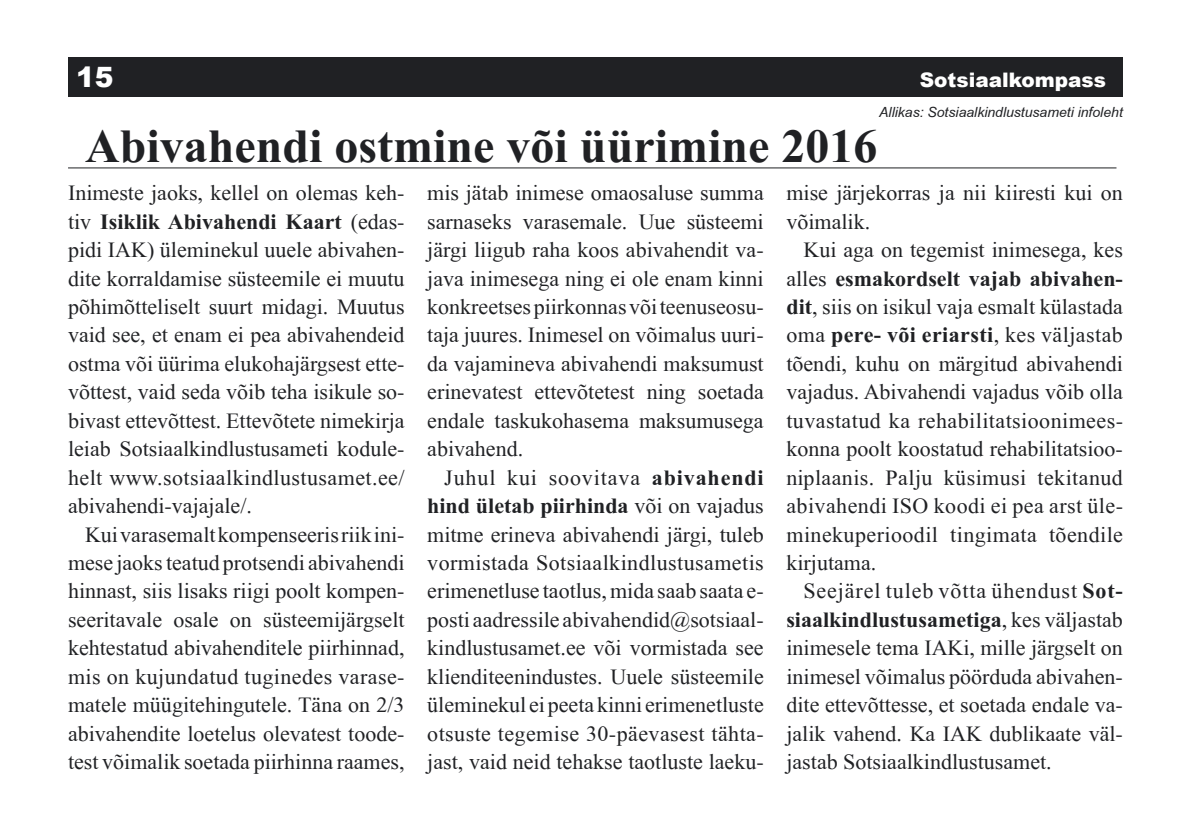
<style>
.page{position:relative;width:1191px;height:840px;background:#fff}
.page>*{position:absolute;margin:0;border:0;box-sizing:border-box;transform-origin:0 0}
.t1{font:700 48px "EE Times New Roman";color:#202124}
.t2{font:900 28px "Arial";color:#fff}
.t3{font:22px/28.4px "EE Times New Roman";color:#202124;text-align:justify}
.t4{font:900 20px "Arial";color:#fff}
.t5{font:italic 14px "EE Arial";color:#202124}
.s1{font-weight:700}
</style>
<div class="page">
<div style="left:68px;top:57px;width:1055px;height:39px;background:#202124"></div>
<hr style="left:68px;top:167px;width:1048px;height:1px;background:#202124">
<p class="t2" style="left:76px;top:57px;width:39px">15</p>
<p class="t4" style="left:920px;top:65px;width:187px">Sotsiaalkompass</p>
<h1 class="t1" style="left:85px;top:118px;width:794px">Abivahendi ostmine või üürimine 2016</h1>
<p class="t3" style="left:68px;top:179px;width:338px">Inimeste jaoks, kellel on olemas keh&shy;tiv <span class="s1">Isiklik Abivahendi Kaart</span> (edas&shy;pidi IAK) üleminekul uuele abivahen&shy;dite korraldamise süsteemile ei muutu põhimõtteliselt suurt midagi. Muutus vaid see, et enam ei pea abivahendeid ostma või üürima elukohajärgsest ette&shy;võttest, vaid seda võib teha isikule so&shy;bivast ettevõttest. Ettevõtete nimekirja leiab Sotsiaalkindlustusameti kodule&shy;helt www.sotsiaalkindlustusamet.ee/ abivahendi-vajajale/.</p>
<p class="t3" style="left:68px;top:519px;width:338px;text-indent:17px">Kui varasemalt kompenseeris riik ini&shy;mese jaoks teatud protsendi abivahendi hinnast, siis lisaks riigi poolt kompen&shy;seeritavale osale on süsteemijärgselt kehtestatud abivahenditele piirhinnad, mis on kujundatud tuginedes varase&shy;matele müügitehingutele. Täna on 2/3 abivahendite loetelus olevatest toode&shy;test võimalik soetada piirhinna raames,</p>
<p class="t5" style="left:879px;top:104px;width:245px">Allikas: Sotsiaalkindlustusameti infoleht</p>
<p class="t3" style="left:427px;top:179px;width:338px">mis jätab inimese omaosaluse summa sarnaseks varasemale. Uue süsteemi järgi liigub raha koos abivahendit va&shy;java inimesega ning ei ole enam kinni konkreetses piirkonnas või teenuseosu&shy;taja juures. Inimesel on võimalus uuri&shy;da vajamineva abivahendi maksumust erinevatest ettevõtetest ning soetada endale taskukohasema maksumusega abivahend.</p>
<p class="t3" style="left:427px;top:463px;width:338px;text-indent:17px">Juhul kui soovitava <span class="s1">abivahendi hind ületab piirhinda</span> või on vajadus mitme erineva abivahendi järgi, tuleb vormistada Sotsiaalkindlustusametis erimenetluse taotlus, mida saab saata e&shy;posti aadressile abivahendid@sotsiaal&shy;kindlustusamet.ee või vormistada see klienditeenindustes. Uuele süsteemile üleminekul ei peeta kinni erimenetluste otsuste tegemise 30-päevasest tähta&shy;jast, vaid neid tehakse taotluste laeku-</p>
<p class="t3" style="left:786px;top:179px;width:338px">mise järjekorras ja nii kiiresti kui on võimalik.</p>
<p class="t3" style="left:786px;top:235px;width:338px;text-indent:17px">Kui aga on tegemist inimesega, kes alles <span class="s1">esmakordselt vajab abivahen&shy;dit</span>, siis on isikul vaja esmalt külastada oma <span class="s1">pere- või eriarsti</span>, kes väljastab tõendi, kuhu on märgitud abivahendi vajadus. Abivahendi vajadus võib olla tuvastatud ka rehabilitatsioonimees&shy;konna poolt koostatud rehabilitatsioo&shy;niplaanis. Palju küsimusi tekitanud abivahendi ISO koodi ei pea arst üle&shy;minekuperioodil tingimata tõendile kirjutama.</p>
<p class="t3" style="left:786px;top:576px;width:338px;text-indent:17px">Seejärel tuleb võtta ühendust <span class="s1">Sot&shy;siaalkindlustusametiga</span>, kes väljastab inimesele tema IAKi, mille järgselt on inimesel võimalus pöörduda abivahen&shy;dite ettevõttesse, et soetada endale va&shy;jalik vahend. Ka IAK dublikaate väl&shy;jastab Sotsiaalkindlustusamet.</p>
</div>
